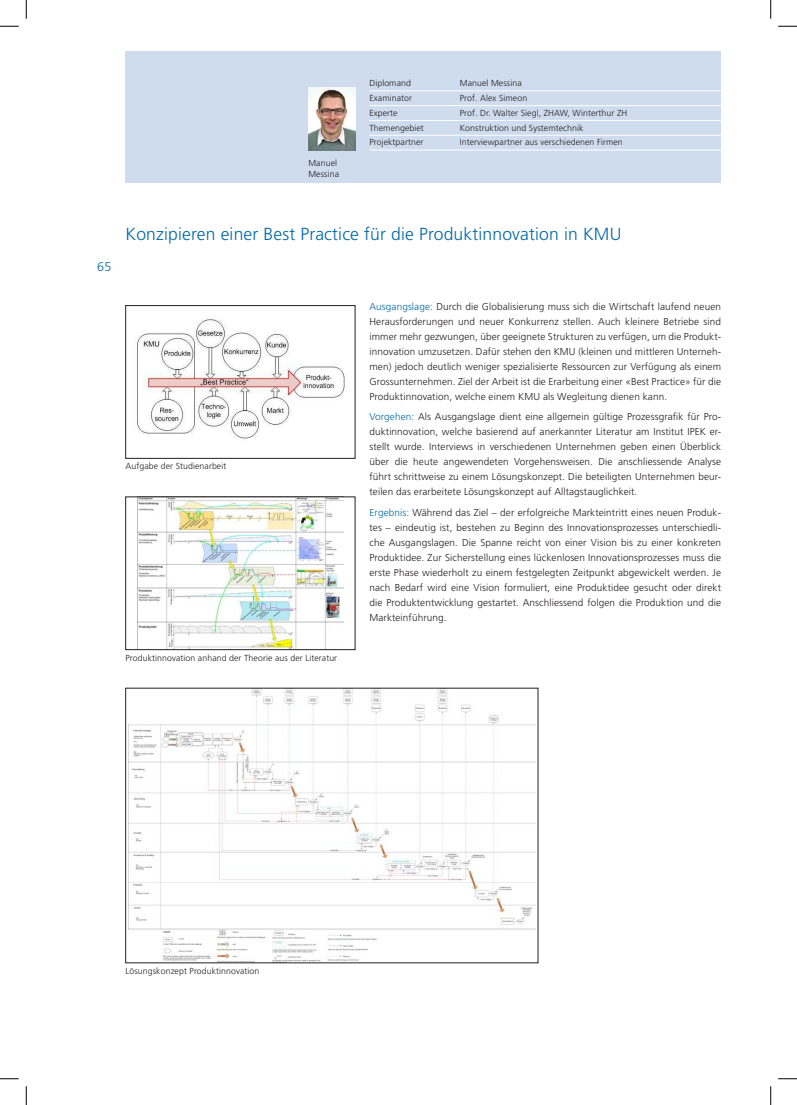
<style>
.page{position:relative;width:797px;height:1105px;background:#fff}
.page>*{position:absolute;margin:0;border:0;box-sizing:border-box;transform-origin:0 0}
.t1{font:300 17.5px "Frutiger LT Pro";letter-spacing:.01em;color:#0068a5}
.t2{font:300 12.5px "Frutiger LT Pro";color:#0068a5}
.t3{font:300 10px/15px "Frutiger LT Pro";letter-spacing:.01em;color:#231f20;text-align:justify}
.t4{font:300 8.75px/11.2px "Frutiger LT Pro";letter-spacing:.01em;color:#231f20}
.s1{color:#0068a5}
</style>
<div class="page">
<div style="left:125px;top:51px;width:596px;height:131px;background:#cedced"></div>
<img style="left:137px;top:319px;width:208px;height:120px">
<div style="left:125px;top:305px;width:230px;height:153px;border:1px solid #231f20"></div>
<img style="left:137px;top:499px;width:206px;height:149px">
<div style="left:125px;top:497px;width:230px;height:153px;border:1px solid #231f20"></div>
<img style="left:128px;top:690px;width:407px;height:271px">
<hr style="left:369px;top:90px;width:352px;height:1px;background:#fff">
<hr style="left:369px;top:105px;width:352px;height:1px;background:#fff">
<hr style="left:369px;top:120px;width:352px;height:1px;background:#fff">
<hr style="left:369px;top:135px;width:352px;height:1px;background:#fff">
<hr style="left:369px;top:150px;width:352px;height:1px;background:#fff">
<img style="left:308px;top:88px;width:47px;height:62px">
<svg style="left:0;top:25px;width:19px;height:2px"></svg>
<svg style="left:778px;top:25px;width:19px;height:2px"></svg>
<svg style="left:0;top:1078px;width:19px;height:1px"></svg>
<svg style="left:778px;top:1078px;width:19px;height:1px"></svg>
<svg style="left:25px;top:0;width:2px;height:19px"></svg>
<svg style="left:25px;top:1086px;width:2px;height:19px"></svg>
<svg style="left:770px;top:0;width:1px;height:19px"></svg>
<svg style="left:770px;top:1086px;width:1px;height:19px"></svg>
<p class="t4" style="left:308px;top:157px;width:32px">Manuel<br>Messina</p>
<p class="t4" style="left:369px;top:78px;width:43px">Diplomand</p>
<p class="t4" style="left:460px;top:78px;width:63px">Manuel Messina</p>
<p class="t4" style="left:369px;top:92px;width:44px">Examinator</p>
<p class="t4" style="left:460px;top:92px;width:69px">Prof. Alex Simeon</p>
<p class="t4" style="left:369px;top:107px;width:30px">Experte</p>
<p class="t4" style="left:460px;top:107px;width:169px">Prof. Dr. Walter Siegl, ZHAW, Winterthur ZH</p>
<p class="t4" style="left:369px;top:122px;width:56px">Themengebiet</p>
<p class="t4" style="left:460px;top:122px;width:125px">Konstruktion und Systemtechnik</p>
<p class="t4" style="left:369px;top:137px;width:55px">Projektpartner</p>
<p class="t4" style="left:460px;top:137px;width:164px">Interviewpartner aus verschiedenen Firmen</p>
<p class="t2" style="left:97px;top:259px;width:16px">65</p>
<h1 class="t1" style="left:125px;top:224px;width:497px">Konzipieren einer Best Practice für die Produktinnovation in KMU</h1>
<p class="t4" style="left:125px;top:461px;width:102px">Aufgabe der Studienarbeit</p>
<p class="t4" style="left:125px;top:652px;width:213px">Produktinnovation anhand der Theorie aus der Literatur</p>
<p class="t3" style="left:369px;top:299px;width:353px"><span class="s1">Ausgangslage:</span> Durch die Globalisierung muss sich die Wirtschaft laufend neuen Herausforderungen und neuer Konkurrenz stellen. Auch kleinere Betriebe sind immer mehr gezwungen, über geeignete Strukturen zu verfügen, um die Produkt&shy;innovation umzusetzen. Dafür stehen den KMU (kleinen und mittleren Unterneh&shy;men) jedoch deutlich weniger spezialisierte Ressourcen zur Verfügung als einem Grossunternehmen. Ziel der Arbeit ist die Erarbeitung einer «Best Practice» für die Produktinnovation, welche einem KMU als Wegleitung dienen kann.</p>
<p class="t3" style="left:369px;top:410px;width:353px"><span class="s1">Vorgehen:</span> Als Ausgangslage dient eine allgemein gültige Prozessgrafik für Pro&shy;duktinnovation, welche basierend auf anerkannter Literatur am Institut IPEK er&shy;stellt wurde. Interviews in verschiedenen Unternehmen geben einen Überblick über die heute angewendeten Vorgehensweisen. Die anschliessende Analyse führt schrittweise zu einem Lösungskonzept. Die beteiligten Unternehmen beur&shy;teilen das erarbeitete Lösungskonzept auf Alltagstauglichkeit.</p>
<p class="t3" style="left:369px;top:505px;width:353px"><span class="s1">Ergebnis:</span> Während das Ziel – der erfolgreiche Markteintritt eines neuen Produk&shy;tes – eindeutig ist, bestehen zu Beginn des Innovationsprozesses unterschiedli&shy;che Ausgangslagen. Die Spanne reicht von einer Vision bis zu einer konkreten Produktidee. Zur Sicherstellung eines lückenlosen Innovationsprozesses muss die erste Phase wiederholt zu einem festgelegten Zeitpunkt abgewickelt werden. Je nach Bedarf wird eine Vision formuliert, eine Produktidee gesucht oder direkt die Produktentwicklung gestartet. Anschliessend folgen die Produktion und die Markteinführung.</p>
<p class="t4" style="left:125px;top:965px;width:135px">Lösungskonzept Produktinnovation</p>
</div>
